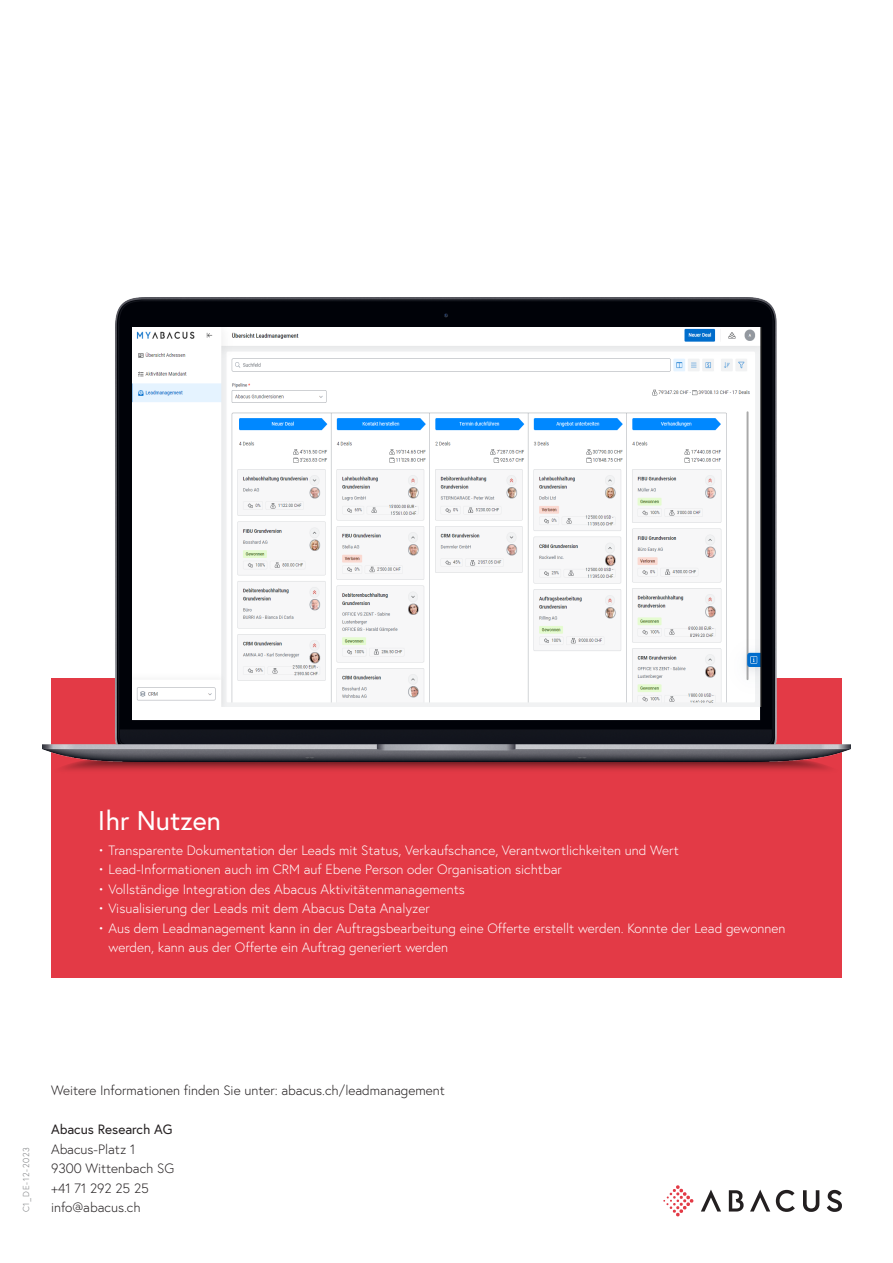
<style>
.page{position:relative;width:893px;height:1263px;background:#fff}
.page>*{position:absolute;margin:0;border:0;box-sizing:border-box;transform-origin:0 0}
.Subhead_18pt{font:27px "Europa";color:#fff}
.t1{font:300 13.5px/19.5px "Europa";color:#fff}
.Lauftext_links_9pt{font:300 13.5px "Europa";color:#231f20}
.Lauftext_links_9pt-2{font:13.5px "Europa";color:#231f20}
.DRUCKCODE_5_75pt{font:300 8.7px "Europa";letter-spacing:.08em;color:#76787b}
</style>
<div class="page">
<svg style="left:776px;top:1190px;width:19px;height:22px"></svg>
<svg style="left:827px;top:1190px;width:15px;height:22px"></svg>
<svg style="left:803px;top:1190px;width:16px;height:22px"></svg>
<svg style="left:701px;top:1189px;width:20px;height:22px"></svg>
<svg style="left:750px;top:1189px;width:20px;height:22px"></svg>
<svg style="left:729px;top:1190px;width:15px;height:21px"></svg>
<svg style="left:663px;top:1185px;width:31px;height:31px"></svg>
<div style="left:51px;top:679px;width:791px;height:299px;background:#e33a46"></div>
<img style="left:43px;top:298px;width:808px;height:464px">
<div style="left:133px;top:704px;width:627px;height:16px;background:#fff"></div>
<img style="left:133px;top:328px;width:629px;height:378px">
<p class="Subhead_18pt" style="left:98px;top:803px;width:125px">Ihr Nutzen</p>
<p class="t1" style="left:98px;top:840px;width:582px">• Transparente Dokumentation der Leads mit Status, Verkaufschance, Verantwortlichkeiten und Wert</p>
<p class="t1" style="left:98px;top:860px;width:466px">• Lead-Informationen auch im CRM auf Ebene Person oder Organisation sichtbar</p>
<p class="t1" style="left:98px;top:879px;width:369px">• Vollständige Integration des Abacus Aktivitätenmanagements</p>
<p class="t1" style="left:98px;top:899px;width:333px">• Visualisierung der Leads mit dem Abacus Data Analyzer</p>
<p class="t1" style="left:108px;top:918px;width:679px;text-indent:-11px">• Aus dem Leadmanagement kann in der Auftragsbearbeitung eine Offerte erstellt werden. Konnte der Lead gewonnen werden, kann aus der Offerte ein Auftrag generiert werden</p>
<p class="DRUCKCODE_5_75pt" style="left:21px;top:1212px;width:66px;rotate:-90deg">C1_DE-12-2023</p>
<p class="Lauftext_links_9pt" style="left:51px;top:1082px;width:395px">Weitere Informationen finden Sie unter: abacus.ch/leadmanagement</p>
<p class="Lauftext_links_9pt-2" style="left:51px;top:1121px;width:123px">Abacus Research AG</p>
<p class="Lauftext_links_9pt" style="left:51px;top:1140px;width:86px">Abacus-Platz 1</p>
<p class="Lauftext_links_9pt" style="left:51px;top:1160px;width:125px">9300 Wittenbach SG</p>
<p class="Lauftext_links_9pt" style="left:51px;top:1179px;width:99px">+41 71 292 25 25</p>
<p class="Lauftext_links_9pt" style="left:51px;top:1199px;width:91px">info@abacus.ch</p>
</div>
